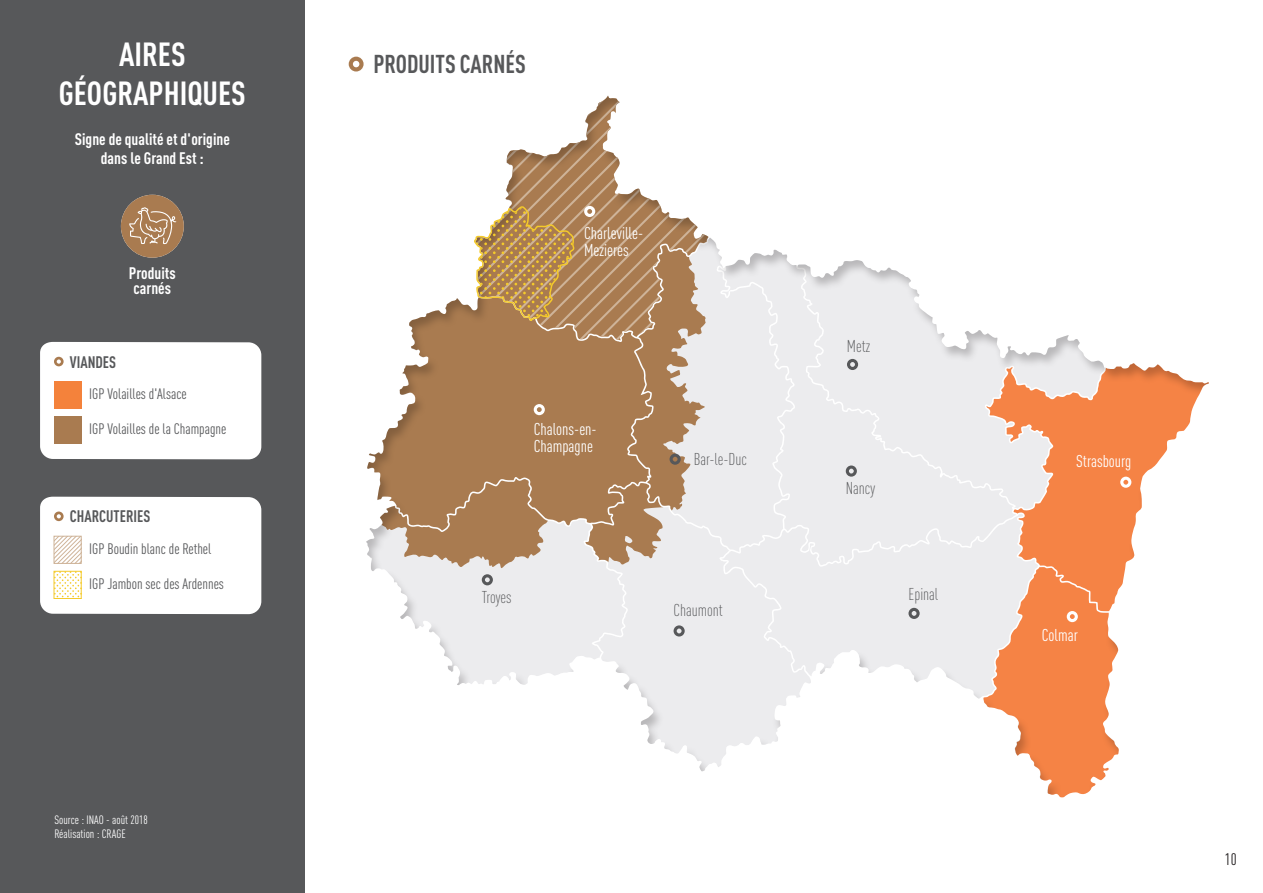
<style>
.page{position:relative;width:1263px;height:893px;background:#fff}
.page>*{position:absolute;margin:0;border:0;box-sizing:border-box;transform-origin:0 0}
.t1{font:700 condensed 33px/39.6px "DIN Pro";color:#fff;text-align:center}
.t2{font:700 condensed 25.5px "DIN Pro";color:#57585a;scale:.95 1}
.t3{font:condensed 16.95px/17px "DIN Pro";color:#fff}
.t4{font:300 condensed 16.95px "DIN Pro";color:#57585a}
.t5{font:700 condensed 16.5px/19.5px "DIN Pro";color:#fff;text-align:center}
.t6{font:700 condensed 16.5px "DIN Pro";color:#57585a;scale:.95 1}
.t7{font:condensed 16.5px "DIN Pro";color:#231f20}
.t8{font:condensed 15px "DIN Pro";color:#57585a}
.t9{font:condensed 12px/14.4px "DIN Pro";color:#fff}
</style>
<div class="page">
<div style="left:0;top:0;width:305px;height:893px;background:#57585a"></div>
<div style="left:40px;top:342px;width:221px;height:117px;background:#fff"></div>
<div style="left:54px;top:381px;width:27px;height:28px;background:#f4823b"></div>
<div style="left:54px;top:416px;width:27px;height:28px;background:#a97b50"></div>
<div style="left:40px;top:497px;width:221px;height:117px;background:#fff"></div>
<div style="left:54px;top:571px;width:28px;height:28px;border:1px solid #f4ca2b"></div>
<svg style="left:349px;top:57px;width:15px;height:15px"></svg>
<div style="left:364px;top:95px;width:845px;height:704px;background:#231f20;opacity:.5"></div>
<svg style="left:380px;top:96px;width:326px;height:489px"></svg>
<svg style="left:121px;top:195px;width:63px;height:63px"></svg>
<h1 class="t1" style="left:59px;top:31px;width:173px">AIRES<br>GÉOGRAPHIQUES</h1>
<p class="t5" style="left:75px;top:128px;width:156px">SIGNE DE QUALITÉ ET D'ORIGINE<br>DANS LE GRAND EST :</p>
<p class="t5" style="left:129px;top:264px;width:48px;line-height:15px;text-align:left">PRODUITS<br>CARNÉS</p>
<p class="t6" style="left:70px;top:349px;width:42px">VIANDES</p>
<p class="t8" style="left:89px;top:383px;width:99px">IGP Volailles d'Alsace</p>
<p class="t8" style="left:89px;top:418px;width:139px">IGP Volailles de la Champagne</p>
<p class="t6" style="left:70px;top:504px;width:74px">CHARCUTERIES</p>
<p class="t8" style="left:89px;top:537px;width:124px">IGP Boudin blanc de Rethel</p>
<p class="t8" style="left:89px;top:573px;width:136px">IGP Jambon sec des Ardennes</p>
<p class="t9" style="left:54px;top:812px;width:95px">Source : INAO - août 2018<br>Réalisation : CRAGE</p>
<h2 class="t2" style="left:373px;top:45px;width:160px">PRODUITS CARNÉS</h2>
<p class="t3" style="left:584px;top:223px;width:61px">Charleville-<br>Mezieres</p>
<p class="t3" style="left:534px;top:419px;width:64px">Chalons-en-<br>Champagne</p>
<p class="t4" style="left:482px;top:585px;width:31px">Troyes</p>
<p class="t4" style="left:694px;top:447px;width:55px">Bar-le-Duc</p>
<p class="t4" style="left:673px;top:598px;width:51px">Chaumont</p>
<p class="t4" style="left:847px;top:334px;width:25px">Metz</p>
<p class="t4" style="left:846px;top:476px;width:31px">Nancy</p>
<p class="t4" style="left:908px;top:582px;width:31px">Epinal</p>
<p class="t3" style="left:1076px;top:451px;width:57px">Strasbourg</p>
<p class="t3" style="left:1042px;top:626px;width:38px">Colmar</p>
<p class="t7" style="left:1225px;top:848px;width:13px">10</p>
</div>
